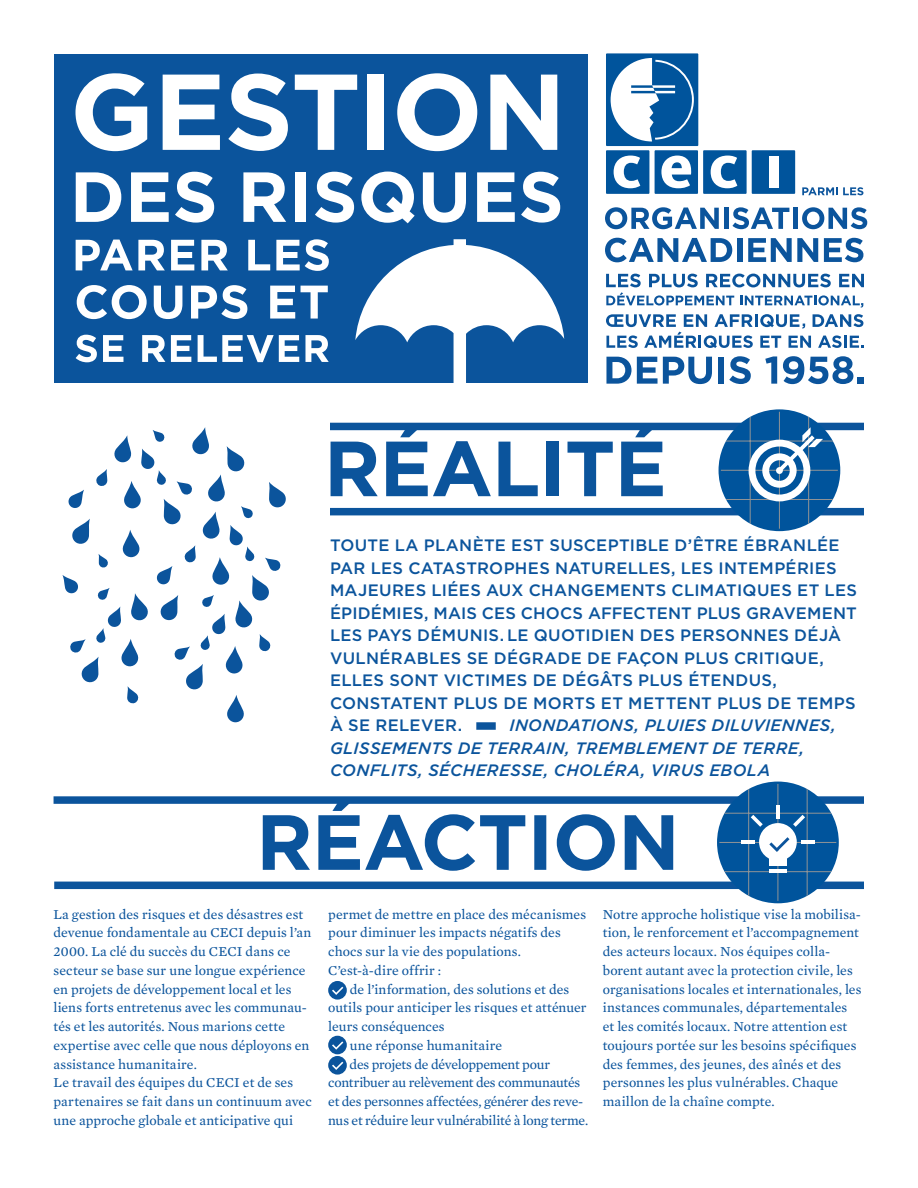
<style>
.page{position:relative;width:918px;height:1188px;background:#fff}
.page>*{position:absolute;margin:0;border:0;box-sizing:border-box;transform-origin:0 0}
.t1{font:700 107.55px "Gotham";letter-spacing:-.015em;color:#fff}
.t2{font:700 78px "Gotham";letter-spacing:-.01em;color:#0b549c}
.t3{font:700 70.65px "Gotham";color:#fff}
.t4{font:500 16.5px/22.5px "Gotham";letter-spacing:.015em;color:#0b549c}
.t5{font:italic 500 16.5px/22.5px "Gotham";letter-spacing:.02em;color:#0b549c}
.texte_courant{font:13.8px/18.8px "Mercury Text G2 Roman";color:#0b549c}
.texte_courant-2{font:13.8px/18.8px "Mercury Text G2 Roman";letter-spacing:-.02em;color:#0b549c}
</style>
<div class="page">
<div style="left:54px;top:54px;width:534px;height:329px;background:#0b549c"></div>
<svg style="left:355px;top:239px;width:209px;height:192px;fill:#fff"></svg>
<div style="left:476px;top:722px;width:20px;height:8px;background:#0b549c"></div>
<div style="left:328px;top:981px;width:19px;height:19px;background:#0b549c;border-radius:50%"></div>
<svg style="left:332px;top:987px;width:11px;height:8px"></svg>
<div style="left:328px;top:1036px;width:19px;height:18px;background:#0b549c;border-radius:50%"></div>
<svg style="left:332px;top:1041px;width:11px;height:9px"></svg>
<div style="left:328px;top:1056px;width:19px;height:19px;background:#0b549c;border-radius:50%"></div>
<svg style="left:332px;top:1062px;width:11px;height:8px"></svg>
<div style="left:330px;top:508px;width:534px;height:7px;background:#0b549c"></div>
<div style="left:330px;top:423px;width:534px;height:7px;background:#0b549c"></div>
<svg style="left:76px;top:335px;width:253px;height:27px"></svg>
<svg style="left:77px;top:285px;width:251px;height:34px"></svg>
<svg style="left:76px;top:239px;width:253px;height:32px"></svg>
<svg style="left:263px;top:804px;width:410px;height:67px"></svg>
<div style="left:54px;top:882px;width:810px;height:7px;background:#0b549c"></div>
<div style="left:54px;top:796px;width:810px;height:8px;background:#0b549c"></div>
<svg style="left:719px;top:784px;width:117px;height:117px"></svg>
<svg style="left:721px;top:412px;width:117px;height:117px"></svg>
<svg style="left:802px;top:187px;width:61px;height:8px"></svg>
<svg style="left:605px;top:207px;width:114px;height:22px"></svg>
<div style="left:724px;top:208px;width:5px;height:21px;background:#0b549c"></div>
<svg style="left:732px;top:207px;width:57px;height:22px"></svg>
<div style="left:793px;top:208px;width:5px;height:21px;background:#0b549c"></div>
<svg style="left:802px;top:207px;width:65px;height:22px"></svg>
<svg style="left:605px;top:238px;width:127px;height:24px"></svg>
<div style="left:737px;top:238px;width:5px;height:24px;background:#0b549c"></div>
<svg style="left:748px;top:238px;width:70px;height:24px"></svg>
<svg style="left:824px;top:238px;width:39px;height:24px"></svg>
<svg style="left:606px;top:274px;width:258px;height:34px"></svg>
<svg style="left:606px;top:314px;width:258px;height:34px"></svg>
<svg style="left:606px;top:357px;width:106px;height:27px"></svg>
<div style="left:718px;top:357px;width:6px;height:27px;background:#0b549c"></div>
<svg style="left:729px;top:356px;width:22px;height:28px"></svg>
<svg style="left:765px;top:356px;width:12px;height:28px"></svg>
<svg style="left:783px;top:356px;width:70px;height:28px"></svg>
<div style="left:858px;top:377px;width:6px;height:7px;background:#0b549c"></div>
<svg style="left:606px;top:53px;width:189px;height:141px"></svg>
<svg style="left:62px;top:427px;width:224px;height:296px"></svg>
<p class="t1" style="left:70px;top:50px;width:498px">GESTION</p>
<p class="t3" style="left:70px;top:156px;width:495px">DES RISQUES</p>
<p class="t2" style="left:324px;top:424px;width:344px">RÉALITÉ</p>
<p class="t4" style="left:330px;top:534px;width:529px">TOUTE LA PLANÈTE EST SUSCEPTIBLE D’ÊTRE ÉBRANLÉE PAR LES CATASTROPHES NATURELLES, LES INTEMPÉRIES MAJEURES LIÉES AUX CHANGEMENTS CLIMATIQUES ET LES ÉPIDÉMIES, MAIS CES CHOCS AFFECTENT PLUS GRAVEMENT LES PAYS DÉMUNIS. LE QUOTIDIEN DES PERSONNES DÉJÀ VULNÉRABLES SE DÉGRADE DE FAÇON PLUS CRITIQUE, ELLES SONT VICTIMES DE DÉGÂTS PLUS ÉTENDUS, CONSTATENT PLUS DE MORTS ET METTENT PLUS DE TEMPS À SE RELEVER.</p>
<p class="t5" style="left:330px;top:714px;width:508px;text-indent:179px">INONDATIONS, PLUIES DILUVIENNES,<br>GLISSEMENTS DE TERRAIN, TREMBLEMENT DE TERRE,</p>
<p class="t5" style="left:330px;top:759px;width:442px">CONFLITS, SÉCHERESSE, CHOLÉRA, VIRUS EBOLA</p>
<p class="texte_courant" style="left:54px;top:905px;width:259px">La gestion des risques et des désastres est devenue fondamentale au CECI depuis l’an 2000. La clé du succès du CECI dans ce secteur se base sur une longue expérience en projets de développement local et les liens forts entretenus avec les communau&shy;tés et les autorités. Nous marions cette expertise avec celle que nous déployons en assistance humanitaire.</p>
<p class="texte_courant" style="left:54px;top:1073px;width:260px">Le travail des équipes du CECI et de ses partenaires se fait dans un continuum avec une approche globale et anticipative qui</p>
<p class="texte_courant" style="left:328px;top:905px;width:259px">permet de mettre en place des mécanismes pour diminuer les impacts négatifs des chocs sur la vie des populations.</p>
<p class="texte_courant" style="left:328px;top:961px;width:115px">C’est-à-dire offrir :</p>
<p class="texte_courant" style="left:328px;top:980px;width:260px;text-indent:22px">de l’information, des solutions et des outils pour anticiper les risques et atténuer leurs conséquences</p>
<p class="texte_courant" style="left:350px;top:1036px;width:154px">une réponse humanitaire</p>
<p class="texte_courant-2" style="left:328px;top:1055px;width:262px;text-indent:21px">des projets de développement pour contribuer au relèvement des communautés et des personnes affectées, générer des reve&shy;nus et réduire leur vulnérabilité à long terme.</p>
<p class="texte_courant" style="left:603px;top:905px;width:260px">Notre approche holistique vise la mobilisa&shy;tion, le renforcement et l’accompagnement des acteurs locaux. Nos équipes colla&shy;borent autant avec la protection civile, les organisations locales et internationales, les instances communales, départementales et les comités locaux. Notre attention est toujours portée sur les besoins spécifiques des femmes, des jeunes, des aînés et des personnes les plus vulnérables. Chaque maillon de la chaîne compte.</p>
</div>
